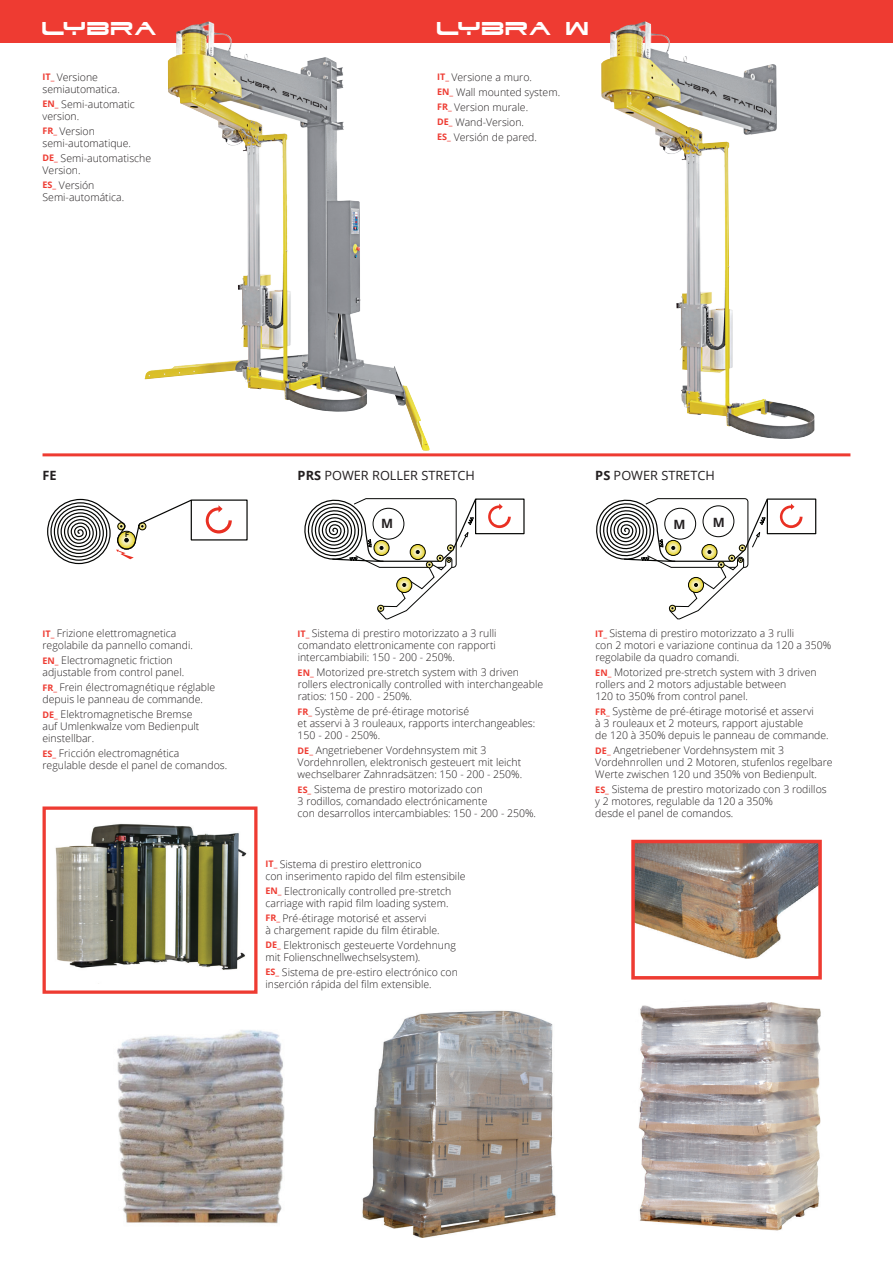
<style>
.page{position:relative;width:893px;height:1263px;background:#fff}
.page>*{position:absolute;margin:0;border:0;box-sizing:border-box;transform-origin:0 0}
.t1{font:22.5px "Dodger";color:#fff}
.t2{font:12.75px "Open Sans";color:#231f20}
.t3{font:700 12.75px "Open Sans";color:#231f20}
.t4{font:300 10.5px/12px "Open Sans";color:#231f20}
.t5{font:700 6.6px "Helvetica";color:#040503}
.s1{font-weight:700;font-size:9px;color:#ee3b32}
.s2{font-weight:700}
</style>
<div class="page">
<div style="left:0;top:0;width:893px;height:43px;background:#ee3b32"></div>
<img style="left:55px;top:824px;width:192px;height:146px">
<div style="left:43px;top:806px;width:215px;height:188px;border:3px solid #ee3b32"></div>
<hr style="left:43px;top:453px;width:807px;height:3px;background:#ee3b32">
<img style="left:117px;top:1030px;width:168px;height:194px">
<img style="left:144px;top:21px;width:286px;height:430px">
<img style="left:601px;top:21px;width:213px;height:418px">
<img style="left:362px;top:1010px;width:194px;height:228px">
<img style="left:631px;top:979px;width:191px;height:252px">
<img style="left:635px;top:844px;width:183px;height:115px">
<div style="left:631px;top:840px;width:191px;height:139px;border:3px solid #ee3b32"></div>
<svg style="left:206px;top:505px;width:26px;height:28px"></svg>
<svg style="left:47px;top:498px;width:146px;height:67px"></svg>
<div style="left:475px;top:498px;width:50px;height:36px;border:1px solid #040503"></div>
<svg style="left:488px;top:503px;width:23px;height:25px"></svg>
<svg style="left:304px;top:498px;width:173px;height:121px"></svg>
<div style="left:767px;top:498px;width:49px;height:36px;border:1px solid #040503"></div>
<svg style="left:780px;top:503px;width:22px;height:25px"></svg>
<svg style="left:596px;top:498px;width:173px;height:121px"></svg>
<h1 class="t1" style="left:43px;top:16px;width:118px">LyBRA</h1>
<h1 class="t1" style="left:437px;top:16px;width:155px">LyBRA W</h1>
<p class="t4" style="left:43px;top:71px;width:79px"><span class="s1">IT_</span> Versione semiautomatica.</p>
<p class="t4" style="left:43px;top:98px;width:94px"><span class="s1">EN_</span> Semi-automatic version.</p>
<p class="t4" style="left:43px;top:125px;width:90px"><span class="s1">FR_</span> Version semi-automatique.</p>
<p class="t4" style="left:43px;top:152px;width:110px"><span class="s1">DE_</span> Semi-automatische<br>Version.</p>
<p class="t4" style="left:43px;top:179px;width:83px"><span class="s1">ES_</span> Versión<br>Semi-automática.</p>
<p class="t4" style="left:437px;top:70px;width:124px;line-height:15px"><span class="s1">IT_</span> Versione a muro.<br><span class="s1">EN_</span> Wall mounted system.<br><span class="s1">FR_</span> Version murale.<br><span class="s1">DE_</span> Wand-Version.<br><span class="s1">ES_</span> Versión de pared.</p>
<p class="t3" style="left:43px;top:467px;width:16px">FE</p>
<p class="t2" style="left:298px;top:467px;width:179px"><span class="s2">PRS</span> POWER ROLLER STRETCH</p>
<p class="t2" style="left:595px;top:467px;width:121px"><span class="s2">PS</span> POWER STRETCH</p>
<p class="t3" style="left:381px;top:514px;width:14px">M</p>
<p class="t3" style="left:674px;top:515px;width:14px">M</p>
<p class="t3" style="left:713px;top:513px;width:14px">M</p>
<p class="t5" style="left:125px;top:530px;width:6px">F</p>
<p class="t4" style="left:43px;top:627px;width:152px"><span class="s1">IT_</span> Frizione elettromagnetica regolabile da pannello comandi.</p>
<p class="t4" style="left:43px;top:654px;width:143px"><span class="s1">EN_</span> Electromagnetic friction adjustable from control panel.</p>
<p class="t4" style="left:43px;top:681px;width:174px"><span class="s1">FR_</span> Frein électromagnétique réglable depuis le panneau de commande.</p>
<p class="t4" style="left:43px;top:708px;width:158px"><span class="s1">DE_</span> Elektromagnetische Bremse auf Umlenkwalze vom Bedienpult einstellbar.</p>
<p class="t4" style="left:43px;top:747px;width:186px"><span class="s1">ES_</span> Fricción electromagnética<br>regulable desde el panel de comandos.</p>
<p class="t4" style="left:298px;top:627px;width:200px;text-align:justify"><span class="s1">IT_</span> Sistema di prestiro motorizzato a 3 rulli comandato elettronicamente con rapporti intercambiabili: 150 - 200 - 250%.</p>
<p class="t4" style="left:298px;top:666px;width:247px"><span class="s1">EN_</span> Motorized pre-stretch system with 3 driven rollers electronically controlled with interchangeable ratios: 150 - 200 - 250%.</p>
<p class="t4" style="left:298px;top:705px;width:239px"><span class="s1">FR_</span> Système de pré-étirage motorisé<br>et asservi à 3 rouleaux, rapports interchangeables:<br>150 - 200 - 250%.</p>
<p class="t4" style="left:298px;top:744px;width:226px"><span class="s1">DE_</span> Angetriebener Vordehnsystem mit 3<br>Vordehnrollen, elektronisch gesteuert mit leicht wechselbarer Zahnradsätzen: 150 - 200 - 250%.</p>
<p class="t4" style="left:298px;top:783px;width:240px"><span class="s1">ES_</span> Sistema de prestiro motorizado con<br>3 rodillos, comandado electrónicamente<br>con desarrollos intercambiables: 150 - 200 - 250%.</p>
<p class="t4" style="left:265px;top:858px;width:201px"><span class="s1">IT_</span> Sistema di prestiro elettronico<br>con inserimento rapido del film estensibile</p>
<p class="t4" style="left:265px;top:885px;width:187px"><span class="s1">EN_</span> Electronically controlled pre-stretch carriage with rapid film loading system.</p>
<p class="t4" style="left:265px;top:912px;width:176px"><span class="s1">FR_</span> Pré-étirage motorisé et asservi<br>à chargement rapide du film étirable.</p>
<p class="t4" style="left:265px;top:939px;width:192px"><span class="s1">DE_</span> Elektronisch gesteuerte Vordehnung mit Folienschnellwechselsystem).</p>
<p class="t4" style="left:265px;top:966px;width:194px"><span class="s1">ES_</span> Sistema de pre-estiro electrónico con inserción rápida del film extensible.</p>
<p class="t4" style="left:595px;top:627px;width:237px"><span class="s1">IT_</span> Sistema di prestiro motorizzato a 3 rulli<br>con 2 motori e variazione continua da 120 a 350% regolabile da quadro comandi.</p>
<p class="t4" style="left:595px;top:666px;width:223px"><span class="s1">EN_</span> Motorized pre-stretch system with 3 driven rollers and 2 motors adjustable between<br>120 to 350% from control panel.</p>
<p class="t4" style="left:595px;top:705px;width:235px"><span class="s1">FR_</span> Système de pré-étirage motorisé et asservi<br>à 3 rouleaux et 2 moteurs, rapport ajustable<br>de 120 à 350% depuis le panneau de commande.</p>
<p class="t4" style="left:595px;top:744px;width:239px"><span class="s1">DE_</span> Angetriebener Vordehnsystem mit 3<br>Vordehnrollen und 2 Motoren, stufenlos regelbare<br>Werte zwischen 120 und 350% von Bedienpult.</p>
<p class="t4" style="left:595px;top:783px;width:233px"><span class="s1">ES_</span> Sistema de prestiro motorizado con 3 rodillos y 2 motores, regulable da 120 a 350%<br>desde el panel de comandos.</p>
</div>
